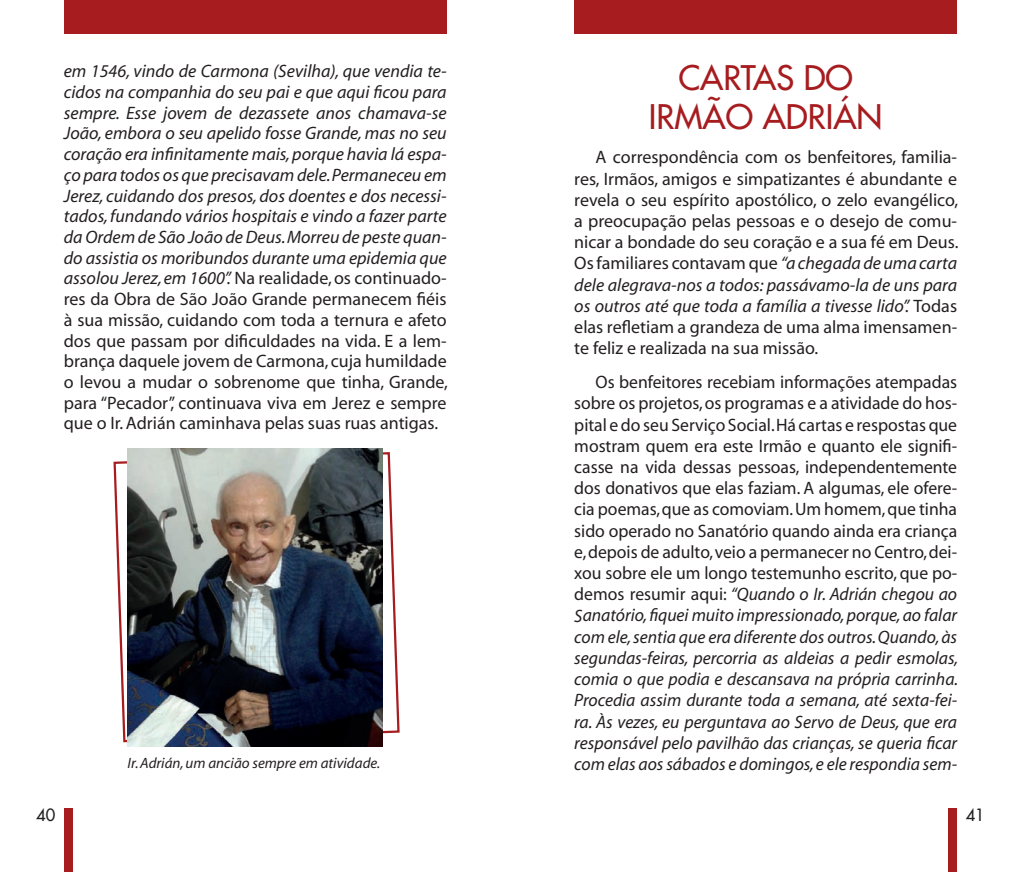
<style>
.page{position:relative;width:1021px;height:872px;background:#fff}
.page>*{position:absolute;margin:0;border:0;box-sizing:border-box;transform-origin:0 0}
.t1{font:33px/39.5px "Futura";color:#a61c1f;text-align:center}
.t2{font:18px/21.1px "Myriad";color:#231f20;text-align:justify}
.t3{font:italic 18px/20.7px "Myriad";color:#231f20;text-align:justify}
.t4{font:16.5px "Futura";color:#231f20}
.t5{font:italic 15px "Myriad";color:#231f20}
.s1{font-style:normal}
.s2{font-style:italic}
</style>
<div class="page">
<div style="left:64px;top:808px;width:8px;height:64px;background:#a61c1f"></div>
<div style="left:948px;top:808px;width:9px;height:64px;background:#a61c1f"></div>
<div style="left:64px;top:0;width:382px;height:34px;background:#a61c1f"></div>
<div style="left:574px;top:0;width:383px;height:34px;background:#a61c1f"></div>
<svg style="left:113px;top:451px;width:287px;height:292px"></svg>
<img style="left:128px;top:449px;width:255px;height:297px">
<p class="t3" style="left:64px;top:62px;width:385px">em 1546, vindo de Carmona (Sevilha), que vendia te&shy;cidos na companhia do seu pai e que aqui ficou para sempre. Esse jovem de dezassete anos chamava-se João, embora o seu apelido fosse Grande, mas no seu coração era infinitamente mais, porque havia lá espa&shy;ço para todos os que precisavam dele. Permaneceu em Jerez, cuidando dos presos, dos doentes e dos necessi&shy;tados, fundando vários hospitais e vindo a fazer parte da Ordem de São João de Deus. Morreu de peste quan&shy;do assistia os moribundos durante uma epidemia que assolou Jerez, em 1600”. <span class="s1">Na realidade, os continuado&shy;res da Obra de São João Grande permanecem fiéis à sua missão, cuidando com toda a ternura e afeto dos que passam por dificuldades na vida. E a lem&shy;brança daquele jovem de Carmona, cuja humildade o levou a mudar o sobrenome que tinha, Grande, para “Pecador”, continuava viva em Jerez e sempre que o Ir. Adrián caminhava pelas suas ruas antigas.</span></p>
<h1 class="t1" style="left:649px;top:58px;width:235px">CARTAS DO<br>IRMÃO ADRIÁN</h1>
<p class="t2" style="left:574px;top:148px;width:386px;text-indent:21px">A correspondência com os benfeitores, familia&shy;res, Irmãos, amigos e simpatizantes é abundante e revela o seu espírito apostólico, o zelo evangélico, a preocupação pelas pessoas e o desejo de comu&shy;nicar a bondade do seu coração e a sua fé em Deus.<br>Os familiares contavam que <span class="s2">“a chegada de uma carta dele alegrava-nos a todos: passávamo-la de uns para os outros até que toda a família a tivesse lido”.</span> Todas elas refletiam a grandeza de uma alma imensamen&shy;te feliz e realizada na sua missão.</p>
<p class="t2" style="left:574px;top:372px;width:385px;text-indent:21px">Os benfeitores recebiam informações atempadas sobre os projetos, os programas e a atividade do hos&shy;pital e do seu Serviço Social. Há cartas e respostas que mostram quem era este Irmão e quanto ele signifi&shy;casse na vida dessas pessoas, independentemente dos donativos que elas faziam. A algumas, ele ofere&shy;cia poemas, que as comoviam. Um homem, que tinha sido operado no Sanatório quando ainda era criança e, depois de adulto, veio a permanecer no Centro, dei&shy;xou sobre ele um longo testemunho escrito, que po&shy;demos resumir aqui: <span class="s2">“Quando o Ir. Adrián chegou ao Sanatório, fiquei muito impressionado, porque, ao falar com ele, sentia que era diferente dos outros. Quando, às segundas-feiras, percorria as aldeias a pedir esmolas, comia o que podia e descansava na própria carrinha.<br>Procedia assim durante toda a semana, até sexta-fei&shy;ra. Às vezes, eu perguntava ao Servo de Deus, que era responsável pelo pavilhão das crianças, se queria ficar</span></p>
<p class="t5" style="left:128px;top:756px;width:254px">Ir. Adrián, um ancião sempre em atividade.</p>
<p class="t3" style="left:574px;top:754px;width:384px">com elas aos sábados e domingos, e ele respondia sem-</p>
<p class="t4" style="left:36px;top:804px;width:21px">40</p>
<p class="t4" style="left:965px;top:804px;width:21px">41</p>
</div>
